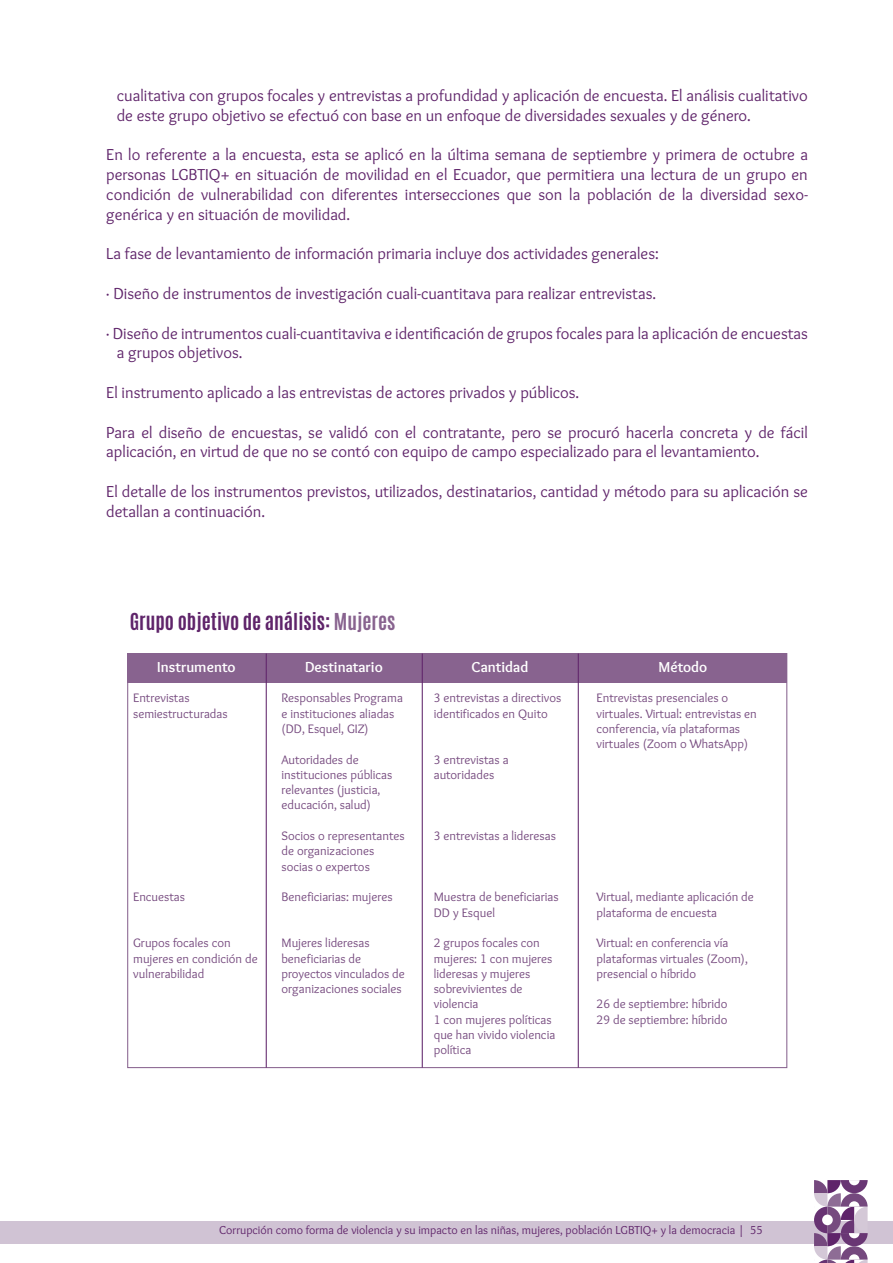
<style>
.page{position:relative;width:893px;height:1263px;background:#fff}
.page>*{position:absolute;margin:0;border:0;box-sizing:border-box;transform-origin:0 0}
.t1{font:700 19.5px "Antonio";color:#5f246a}
.t2{font:16.5px/19.8px "Overlock";color:#5f246a}
.t3{font:700 15px "Overlock";color:#fff}
.t4{font:12.75px/15.3px "Overlock";color:#75497e}
.t5{font:12px "Overlock";color:#5f246a}
.s1{color:#88638f}
</style>
<div class="page">
<div style="left:0;top:1221px;width:893px;height:22px;background:#d0c3d4"></div>
<svg style="left:814px;top:1180px;width:54px;height:83px"></svg>
<div style="left:128px;top:653px;width:659px;height:30px;background:#88638f"></div>
<hr style="left:266px;top:653px;width:1px;height:414px;background:#5f246a">
<hr style="left:422px;top:653px;width:1px;height:414px;background:#5f246a">
<hr style="left:578px;top:653px;width:1px;height:414px;background:#5f246a">
<p class="t2" style="left:117px;top:86px;width:692px">cualitativa con grupos focales y entrevistas a profundidad y aplicación de encuesta. El análisis cualitativo de este grupo objetivo se efectuó con base en un enfoque de diversidades sexuales y de género.</p>
<p class="t2" style="left:106px;top:145px;width:703px;text-align:justify">En lo referente a la encuesta, esta se aplicó en la última semana de septiembre y primera de octubre a personas LGBTIQ+ en situación de movilidad en el Ecuador, que permitiera una lectura de un grupo en condición de vulnerabilidad con diferentes intersecciones que son la población de la diversidad sexo&shy;genérica y en situación de movilidad.</p>
<p class="t2" style="left:106px;top:244px;width:554px">La fase de levantamiento de información primaria incluye dos actividades generales:</p>
<p class="t2" style="left:106px;top:284px;width:551px">· Diseño de instrumentos de investigación cuali-cuantitava para realizar entrevistas.</p>
<p class="t2" style="left:117px;top:323px;width:693px;text-indent:-10px">· Diseño de intrumentos cuali-cuantitaviva e identificación de grupos focales para la aplicación de encuestas a grupos objetivos.</p>
<p class="t2" style="left:106px;top:383px;width:475px">El instrumento aplicado a las entrevistas de actores privados y públicos.</p>
<p class="t2" style="left:106px;top:422px;width:703px">Para el diseño de encuestas, se validó con el contratante, pero se procuró hacerla concreta y de fácil aplicación, en virtud de que no se contó con equipo de campo especializado para el levantamiento.</p>
<p class="t2" style="left:106px;top:482px;width:703px">El detalle de los instrumentos previstos, utilizados, destinatarios, cantidad y método para su aplicación se detallan a continuación.</p>
<p class="t1" style="left:130px;top:607px;width:267px">Grupo objetivo de análisis: <span class="s1">Mujeres</span></p>
<p class="t3" style="left:157px;top:658px;width:80px">Instrumento</p>
<p class="t3" style="left:305px;top:658px;width:79px">Destinatario</p>
<p class="t3" style="left:472px;top:658px;width:58px">Cantidad</p>
<p class="t3" style="left:658px;top:658px;width:50px">Método</p>
<p class="t4" style="left:281px;top:691px;width:123px">Responsables Programa e instituciones aliadas (DD, Esquel, GIZ)</p>
<p class="t4" style="left:281px;top:752px;width:112px">Autoridades de instituciones públicas relevantes (justicia, educación, salud)</p>
<p class="t4" style="left:281px;top:828px;width:125px">Socios o representantes de organizaciones socias o expertos</p>
<p class="t4" style="left:281px;top:889px;width:113px">Beneficiarias: mujeres</p>
<p class="t4" style="left:281px;top:935px;width:125px">Mujeres lideresas beneficiarias de proyectos vinculados de organizaciones sociales</p>
<p class="t4" style="left:434px;top:691px;width:129px">3 entrevistas a directivos identificados en Quito</p>
<p class="t4" style="left:434px;top:752px;width:76px">3 entrevistas a autoridades</p>
<p class="t4" style="left:596px;top:691px;width:162px">Entrevistas presenciales o virtuales. Virtual: entrevistas en conferencia, vía plataformas virtuales (Zoom o WhatsApp)</p>
<p class="t4" style="left:133px;top:691px;width:96px">Entrevistas semiestructuradas</p>
<p class="t4" style="left:434px;top:828px;width:124px">3 entrevistas a lideresas</p>
<p class="t4" style="left:434px;top:889px;width:126px">Muestra de beneficiarias<br>DD y Esquel</p>
<p class="t4" style="left:434px;top:935px;width:123px">2 grupos focales con mujeres: 1 con mujeres lideresas y mujeres sobrevivientes de violencia<br>1 con mujeres políticas que han vivido violencia política</p>
<p class="t4" style="left:596px;top:889px;width:159px">Virtual, mediante aplicación de plataforma de encuesta</p>
<p class="t4" style="left:596px;top:935px;width:153px">Virtual: en conferencia vía plataformas virtuales (Zoom), presencial o híbrido</p>
<p class="t4" style="left:596px;top:997px;width:132px">26 de septiembre: híbrido<br>29 de septiembre: híbrido</p>
<p class="t4" style="left:133px;top:889px;width:53px">Encuestas</p>
<p class="t4" style="left:133px;top:935px;width:126px">Grupos focales con mujeres en condición de vulnerabilidad</p>
<p class="t5" style="left:219px;top:1223px;width:545px">Corrupción como forma de violencia y su impacto en las niñas, mujeres, población LGBTIQ+ y la democracia | 55</p>
</div>
